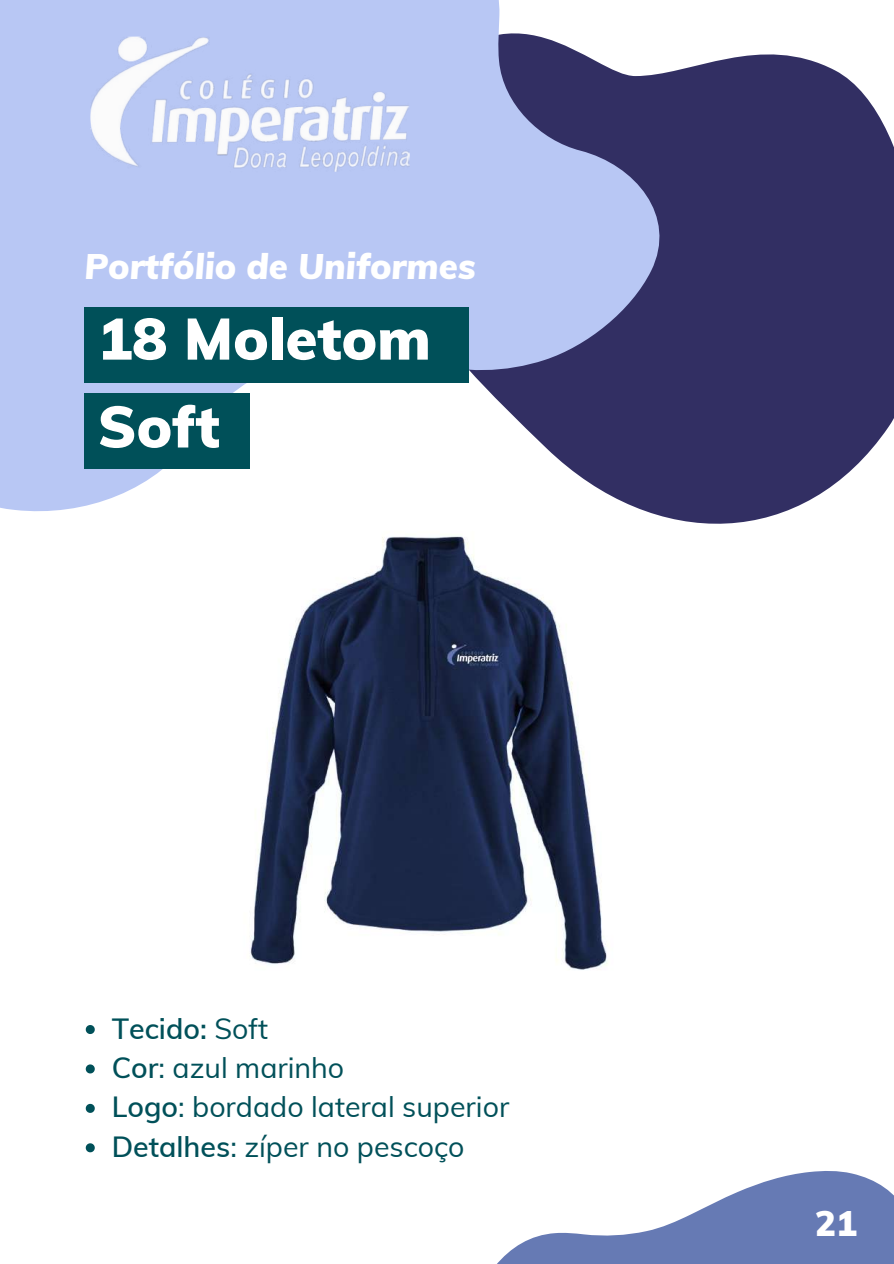
<style>
.page{position:relative;width:894px;height:1264px;background:#fff}
.page>*{position:absolute;margin:0;border:0;box-sizing:border-box;transform-origin:0 0}
.t1{font:900 57.75px/87.8px "Muli";color:#fff}
.t2{font:italic 900 34.8px "Muli";color:#fff}
.t3{font:900 34.8px "Muli";color:#fff}
.t4{font:28.5px/39.5px "Muli";color:#005059}
.s1{font-weight:600}
</style>
<div class="page">
<svg style="left:709px;top:54px;width:184px;height:470px;background:#464372"></svg>
<svg style="left:0;top:0;width:709px;height:524px;fill:#b8c7f4"></svg>
<svg style="left:498px;top:1171px;width:395px;height:92px;fill:#667ab4"></svg>
<img style="left:89px;top:33px;width:321px;height:141px">
<div style="left:84px;top:393px;width:166px;height:75px;background:#005059"></div>
<div style="left:84px;top:307px;width:384px;height:76px;background:#005059"></div>
<svg style="left:43px;top:417px;width:305px;height:107px"></svg>
<img style="left:197px;top:509px;width:426px;height:461px">
<svg style="left:86px;top:1025px;width:9px;height:9px"></svg>
<svg style="left:86px;top:1064px;width:9px;height:9px"></svg>
<svg style="left:86px;top:1103px;width:9px;height:9px"></svg>
<svg style="left:86px;top:1143px;width:9px;height:9px"></svg>
<p class="t2" style="left:84px;top:244px;width:392px">Portfólio de Uniformes</p>
<h1 class="t1" style="left:98px;top:294px;width:334px">18 Moletom<br>Soft</h1>
<p class="t4" style="left:112px;top:1008px;width:399px"><span class="s1">Tecido:</span> Soft<br><span class="s1">Cor</span>: azul marinho<br><span class="s1">Logo</span>: bordado lateral superior<br><span class="s1">Detalhes</span>: zíper no pescoço</p>
<p class="t3" style="left:815px;top:1201px;width:43px">21</p>
</div>
